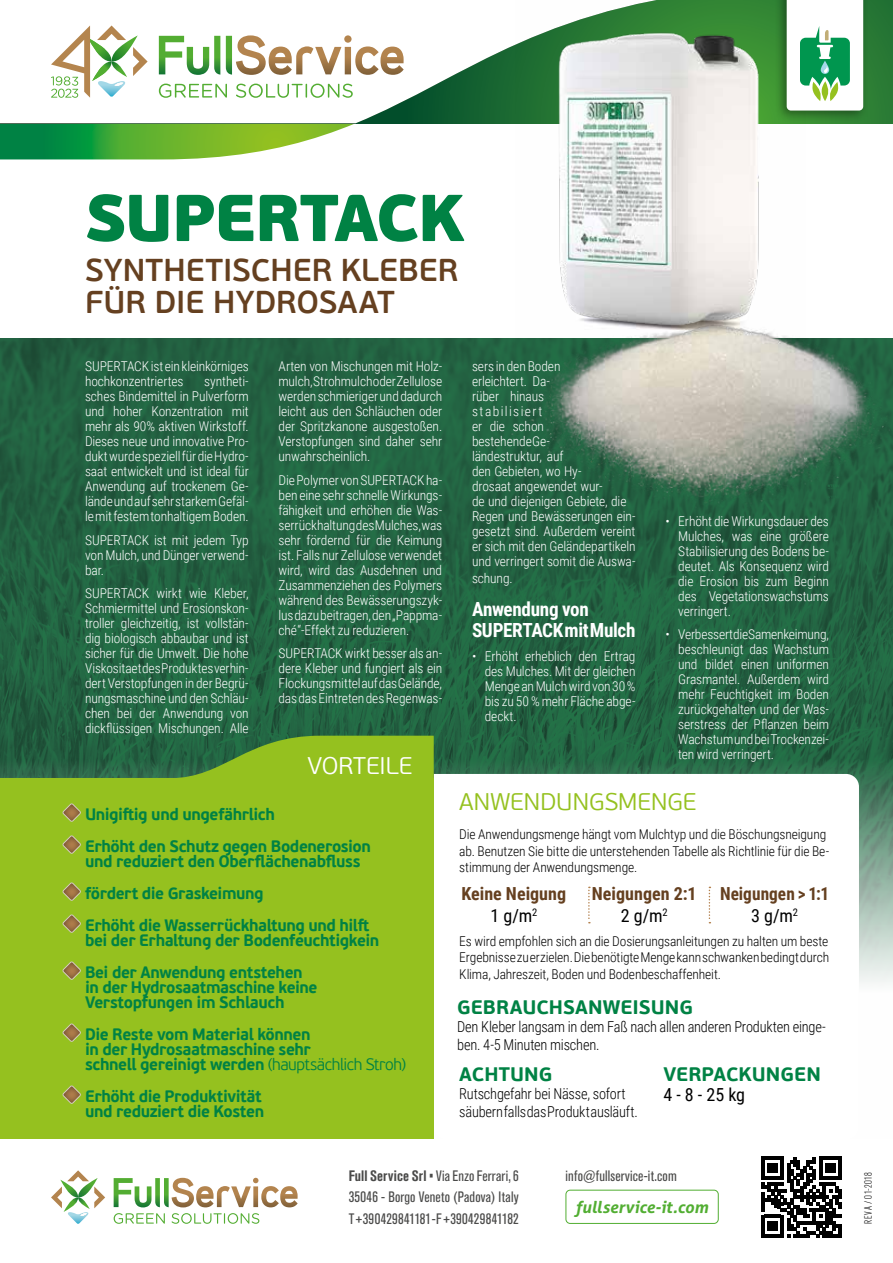
<style>
.page{position:relative;width:893px;height:1263px;background:#fff}
.page>*{position:absolute;margin:0;border:0;box-sizing:border-box;transform-origin:0 0}
.t1{font:900 66px "PF Beau Sans Pro";letter-spacing:-.025em;color:#008244}
.t2{font:600 31.5px/31.5px "PF Beau Sans Pro";letter-spacing:.005em;color:#654020}
.t3{font:300 24px "PF Beau Sans Pro";color:#95c11f}
.t4{font:300 24px "PF Beau Sans Pro";color:#fff}
.t5{font:700 19.5px "PF Beau Sans Pro";letter-spacing:.005em;color:#008244}
.t6{font:700 19.5px/21px "Roboto Condensed";letter-spacing:-.015em;color:#fff}
.t7{font:700 18px/22.2px "Roboto Condensed";color:#654020;text-align:center}
.t8{font:700 18px/22.2px "Roboto Condensed";color:#654020;text-align:center;scale:.96 1}
.t9{font:18px "Roboto Condensed";color:#000}
.t10{font:700 16.5px/32px "PF Beau Sans Pro";letter-spacing:-.025em;color:#008244;scale:.95 1}
.t11{font:italic 700 16.5px "Aller";color:#52ae32}
.t12{font:300 15px/18px "Roboto Condensed";letter-spacing:-.015em;color:#000;scale:.96 1}
.t13{font:condensed 15px/21.5px "Akzidenz Grotesk BQ";letter-spacing:.01em;color:#4a4a49}
.t14{font:300 13.5px/15px "Roboto Condensed";letter-spacing:-.01em;color:#fff;text-align:justify}
.t15{font:300 13.5px/16.5px "Roboto Condensed";letter-spacing:-.01em;color:#000}
.t16{font:300 condensed 10.5px "Akzidenz Grotesk Pro";letter-spacing:.035em;color:#000}
.s1{font-weight:300}
.s2{font-weight:400;color:#000}
.s3{font-family:"Akzidenz Grotesk Pro";font-weight:700}
</style>
<div class="page">
<div style="left:0;top:0;width:893px;height:123px;background:#297934"></div>
<svg style="left:0;top:123px;width:516px;height:36px"></svg>
<svg style="left:0;top:0;width:516px;height:123px;background:#dde8e1"></svg>
<svg style="left:159px;top:35px;width:245px;height:40px;background:#cecfb3"></svg>
<svg style="left:159px;top:84px;width:194px;height:14px;background:#d2e9ca"></svg>
<svg style="left:51px;top:26px;width:97px;height:72px;background:#dadfca"></svg>
<img style="left:0;top:338px;width:893px;height:645px">
<svg style="left:434px;top:774px;width:425px;height:209px"></svg>
<div style="left:0;top:778px;width:434px;height:362px;background:#95c11f"></div>
<svg style="left:170px;top:736px;width:264px;height:42px;background:#77a828"></svg>
<svg style="left:62px;top:803px;width:19px;height:19px"></svg>
<svg style="left:62px;top:835px;width:19px;height:19px"></svg>
<svg style="left:62px;top:882px;width:19px;height:19px"></svg>
<svg style="left:62px;top:914px;width:19px;height:19px"></svg>
<svg style="left:62px;top:961px;width:19px;height:19px"></svg>
<svg style="left:62px;top:1023px;width:19px;height:19px"></svg>
<svg style="left:62px;top:1085px;width:19px;height:19px"></svg>
<img style="left:516px;top:0;width:289px;height:266px">
<img style="left:485px;top:266px;width:408px;height:273px">
<svg style="left:588px;top:887px;width:2px;height:36px"></svg>
<svg style="left:709px;top:887px;width:1px;height:36px"></svg>
<div style="left:774px;top:0;width:95px;height:122px;background:#000;opacity:.4"></div>
<svg style="left:787px;top:0;width:76px;height:111px;background:#bee3cd"></svg>
<svg style="left:114px;top:1213px;width:145px;height:11px"></svg>
<svg style="left:51px;top:1170px;width:54px;height:54px"></svg>
<svg style="left:114px;top:1178px;width:184px;height:29px"></svg>
<svg style="left:761px;top:1157px;width:81px;height:80px"></svg>
<div style="left:566px;top:1190px;width:153px;height:34px;border:1px solid #52ae32;border-radius:4px"></div>
<h1 class="t1" style="left:85px;top:175px;width:381px">SUPERTACK</h1>
<h2 class="t2" style="left:85px;top:255px;width:375px">SYNTHETISCHER KLEBER<br>FÜR DIE HYDROSAAT</h2>
<p class="t14" style="left:85px;top:358px;width:165px">SUPERTACK ist ein kleinkörniges hochkonzentriertes</p>
<p class="t14" style="left:85px;top:373px;width:165px;text-indent:119px">syntheti&shy;sches Bindemittel in Pulverform und hoher Konzentration mit mehr als 90% aktiven Wirkstoff.<br>Dieses neue und innovative Pro&shy;dukt wurde speziell für die Hydro&shy;saat entwickelt und ist ideal für Anwendung auf trockenem Ge&shy;lände und auf sehr starkem Gefäl&shy;le mit festem tonhaltigem Boden.</p>
<p class="t14" style="left:85px;top:532px;width:165px">SUPERTACK ist mit jedem Typ von Mulch, und Dünger verwend&shy;bar.</p>
<p class="t14" style="left:85px;top:585px;width:165px">SUPERTACK wirkt wie Kleber, Schmiermittel und Erosionskon&shy;troller gleichzeitig, ist vollstän&shy;dig biologisch abbaubar und ist sicher für die Umwelt. Die hohe Viskositaet des Produktes verhin&shy;dert Verstopfungen in der Begrü&shy;nungsmaschine und den Schläu&shy;chen bei der Anwendung von dickflüssigen Mischungen. Alle</p>
<p class="t14" style="left:279px;top:358px;width:165px">Arten von Mischungen mit Holz&shy;mulch, Strohmulch oder Zellulose werden schmieriger und dadurch leicht aus den Schläuchen oder der Spritzkanone ausgestoßen.<br>Verstopfungen sind daher sehr unwahrscheinlich.</p>
<p class="t14" style="left:279px;top:472px;width:165px">Die Polymer von SUPERTACK ha&shy;ben eine sehr schnelle Wirkungs&shy;fähigkeit und erhöhen die Was&shy;serrückhaltung des Mulches, was sehr fördernd für die Keimung ist. Falls nur Zellulose verwendet wird, wird das Ausdehnen und Zusammenziehen des Polymers während des Bewässerungszyk&shy;lus dazu beitragen, den „Pappma&shy;ché“-Effekt zu reduzieren.</p>
<p class="t14" style="left:279px;top:645px;width:165px">SUPERTACK wirkt besser als an&shy;dere Kleber und fungiert als ein Flockungsmittel auf das Gelände, das das Eintreten des Regenwas-</p>
<h3 class="t4" style="left:307px;top:752px;width:107px">VORTEILE</h3>
<p class="t14" style="left:472px;top:358px;width:165px;text-align:left">sers in den Boden<br>erleichtert. Da-<br>rüber hinaus<br>stabilisiert<br>er die schon<br>bestehende Ge-<br>ländestruktur, auf<br>den Gebieten, wo Hy-<br>drosaat angewendet wur-<br>de und diejenigen Gebiete, die<br>Regen und Bewässerungen ein&shy;gesetzt sind. Außerdem vereint er sich mit den Geländepartikeln und verringert somit die Auswa-</p>
<p class="t14" style="left:472px;top:570px;width:42px">schung.</p>
<h3 class="t6" style="left:472px;top:598px;width:165px">Anwendung von<br>SUPERTACK mit Mulch</h3>
<p class="t14" style="left:485px;top:648px;width:152px;text-indent:-13px">• Erhöht erheblich den Ertrag des Mulches. Mit der gleichen Menge an Mulch wird von 30 % bis zu 50 % mehr Fläche abge&shy;deckt.</p>
<p class="t14" style="left:678px;top:513px;width:152px;text-indent:-13px">• Erhöht die Wirkungsdauer des Mulches, was eine größere Stabilisierung des Bodens be&shy;deutet. Als Konsequenz wird die Erosion bis zum Beginn des Vegetationswachstums verringert.</p>
<p class="t14" style="left:678px;top:626px;width:152px;text-indent:-13px">• Verbessert die Samenkeimung, beschleunigt das Wachstum und bildet einen uniformen Grasmantel. Außerdem wird mehr Feuchtigkeit im Boden zurückgehalten und der Was&shy;serstress der Pflanzen beim Wachstum und bei Trockenzei&shy;ten wird verringert.</p>
<p class="t10" style="left:85px;top:798px;width:302px">Unigiſtig und ungefährlich<br>Erhöht den Schutz gegen Bodenerosion</p>
<p class="t10" style="left:85px;top:845px;width:301px">und reduziert den Oberflächenabfluss fördert die Graskeimung<br>Erhöht die Wasserrückhaltung und hilſt</p>
<p class="t10" style="left:85px;top:924px;width:311px">bei der Erhaltung der Bodenfeuchtigkein<br>Bei der Anwendung entstehen</p>
<p class="t10" style="left:85px;top:980px;width:246px;line-height:15px">in der Hydrosaatmaschine keine<br>Verstopfungen im Schlauch</p>
<p class="t10" style="left:85px;top:1027px;width:339px;line-height:15px">Die Reste vom Material können<br>in der Hydrosaatmaschine sehr<br>schnell gereinigt werden <span class="s1">(hauptsächlich Stroh)</span></p>
<p class="t10" style="left:85px;top:1089px;width:190px;line-height:15px">Erhöht die Produktivität und reduziert die Kosten</p>
<h3 class="t3" style="left:459px;top:788px;width:239px">ANWENDUNGSMENGE</h3>
<p class="t15" style="left:459px;top:826px;width:371px">Die Anwendungsmenge hängt vom Mulchtyp und die Böschungsneigung ab. Benutzen Sie bitte die unterstehenden Tabelle als Richtlinie für die Be&shy;stimmung der Anwendungsmenge.</p>
<h3 class="t7" style="left:461px;top:882px;width:106px">Keine Neigung<br><span class="s2">1 g/m</span><sup>2</sup></h3>
<h3 class="t7" style="left:592px;top:882px;width:106px">Neigungen 2:1<br><span class="s2">2 g/m</span><sup>2</sup></h3>
<h3 class="t8" style="left:720px;top:882px;width:115px">Neigungen &gt; 1:1<br><span class="s2">3 g/m</span><sup>2</sup></h3>
<p class="t15" style="left:459px;top:932px;width:371px;text-align:justify">Es wird empfohlen sich an die Dosierungsanleitungen zu halten um beste Ergebnisse zu erzielen. Die benötigte Menge kann schwanken bedingt durch Klima, Jahreszeit, Boden und Bodenbeschaffenheit.</p>
<h3 class="t5" style="left:457px;top:995px;width:237px">GEBRAUCHSANWEISUNG</h3>
<p class="t12" style="left:457px;top:1017px;width:386px">Den Kleber langsam in dem Faß nach allen anderen Produkten einge&shy;ben. 4-5 Minuten mischen.</p>
<h3 class="t5" style="left:459px;top:1062px;width:95px">ACHTUNG</h3>
<p class="t12" style="left:459px;top:1084px;width:188px">Rutschgefahr bei Nässe, sofort säubern falls das Produkt ausläuft.</p>
<h3 class="t5" style="left:663px;top:1062px;width:159px">VERPACKUNGEN</h3>
<h3 class="t9" style="left:663px;top:1082px;width:83px">4 - 8 - 25 kg</h3>
<p class="t13" style="left:349px;top:1165px;width:172px"><span class="s3">Full Service Srl</span> • Via Enzo Ferrari, 6</p>
<p class="t13" style="left:566px;top:1165px;width:113px">info@fullservice-it.com</p>
<p class="t13" style="left:349px;top:1187px;width:172px">35046 - Borgo Veneto (Padova) Italy<br>T +39 0429 841181 - F +39 0429 841182</p>
<p class="t11" style="left:576px;top:1197px;width:134px">fullservice-it.com</p>
<p class="t16" style="left:861px;top:1224px;width:53px;rotate:-90deg">REV A / 01-2018</p>
</div>
